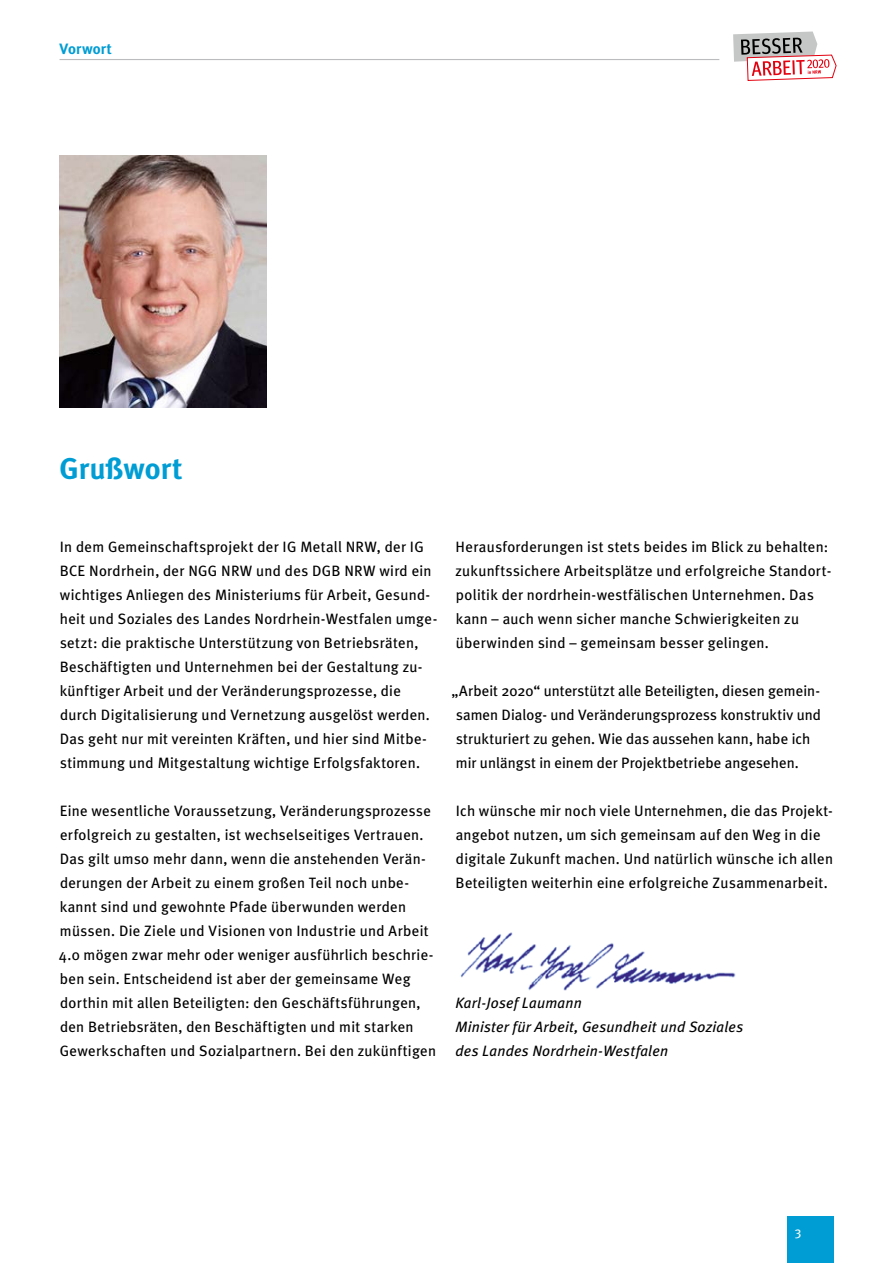
<style>
.page{position:relative;width:893px;height:1263px;background:#fff}
.page>*{position:absolute;margin:0;border:0;box-sizing:border-box;transform-origin:0 0}
.t1{font:700 30px "Meta Plus";color:#009dd4}
.t2{font:15px/24px "Meta Plus";letter-spacing:.015em;color:#000}
.t3{font:italic 15px/24px "Meta Plus";letter-spacing:.015em;color:#000}
.t4{font:700 15px "Meta Plus";letter-spacing:.01em;color:#009dd4}
.t5{font:12.75px "Meta Plus";color:#fff}
</style>
<div class="page">
<svg style="left:733px;top:32px;width:104px;height:49px"></svg>
<div style="left:787px;top:1216px;width:46px;height:47px;background:#009dd4"></div>
<hr style="left:60px;top:59px;width:659px;height:1px;background:#bbbcbd">
<img style="left:60px;top:155px;width:206px;height:252px">
<img style="left:460px;top:932px;width:276px;height:59px">
<p class="t4" style="left:60px;top:40px;width:54px">Vorwort</p>
<h1 class="t1" style="left:60px;top:451px;width:124px">Grußwort</h1>
<p class="t2" style="left:60px;top:534px;width:379px">In dem Gemeinschaftsprojekt der IG Metall NRW, der IG BCE Nordrhein, der NGG NRW und des DGB NRW wird ein wichtiges Anliegen des Ministeriums für Arbeit, Gesund&shy;heit und Soziales des Landes Nordrhein-Westfalen umge&shy;setzt: die praktische Unterstützung von Betriebsräten, Beschäftigten und Unternehmen bei der Gestaltung zu&shy;künftiger Arbeit und der Veränderungsprozesse, die durch Digitalisierung und Vernetzung ausgelöst werden.<br>Das geht nur mit vereinten Kräften, und hier sind Mitbe&shy;stimmung und Mitgestaltung wichtige Erfolgsfaktoren.</p>
<p class="t2" style="left:59px;top:798px;width:379px">Eine wesentliche Voraussetzung, Veränderungsprozesse erfolgreich zu gestalten, ist wechselseitiges Vertrauen.<br>Das gilt umso mehr dann, wenn die anstehenden Verän&shy;derungen der Arbeit zu einem großen Teil noch unbe&shy;kannt sind und gewohnte Pfade überwunden werden müssen. Die Ziele und Visionen von Industrie und Arbeit 4.0 mögen zwar mehr oder weniger ausführlich beschrie&shy;ben sein. Entscheidend ist aber der gemeinsame Weg dorthin mit allen Beteiligten: den Geschäftsführungen, den Betriebsräten, den Beschäftigten und mit starken Gewerkschaften und Sozialpartnern. Bei den zukünftigen</p>
<p class="t2" style="left:455px;top:534px;width:377px">Herausforderungen ist stets beides im Blick zu behalten: zukunftssichere Arbeitsplätze und erfolgreiche Standort&shy;politik der nordrhein-westfälischen Unternehmen. Das kann – auch wenn sicher manche Schwierigkeiten zu überwinden sind – gemeinsam besser gelingen.</p>
<p class="t2" style="left:451px;top:678px;width:371px">„Arbeit 2020“ unterstützt alle Beteiligten, diesen gemein&shy;samen Dialog- und Veränderungsprozess konstruktiv und strukturiert zu gehen. Wie das aussehen kann, habe ich mir unlängst in einem der Projektbetriebe angesehen.</p>
<p class="t2" style="left:456px;top:798px;width:379px">Ich wünsche mir noch viele Unternehmen, die das Projekt&shy;angebot nutzen, um sich gemeinsam auf den Weg in die digitale Zukunft machen. Und natürlich wünsche ich allen Beteiligten weiterhin eine erfolgreiche Zusammenarbeit.</p>
<p class="t3" style="left:455px;top:990px;width:289px">Karl-Josef Laumann<br>Minister für Arbeit, Gesundheit und Soziales des Landes Nordrhein-Westfalen</p>
<p class="t5" style="left:795px;top:1224px;width:8px">3</p>
</div>
